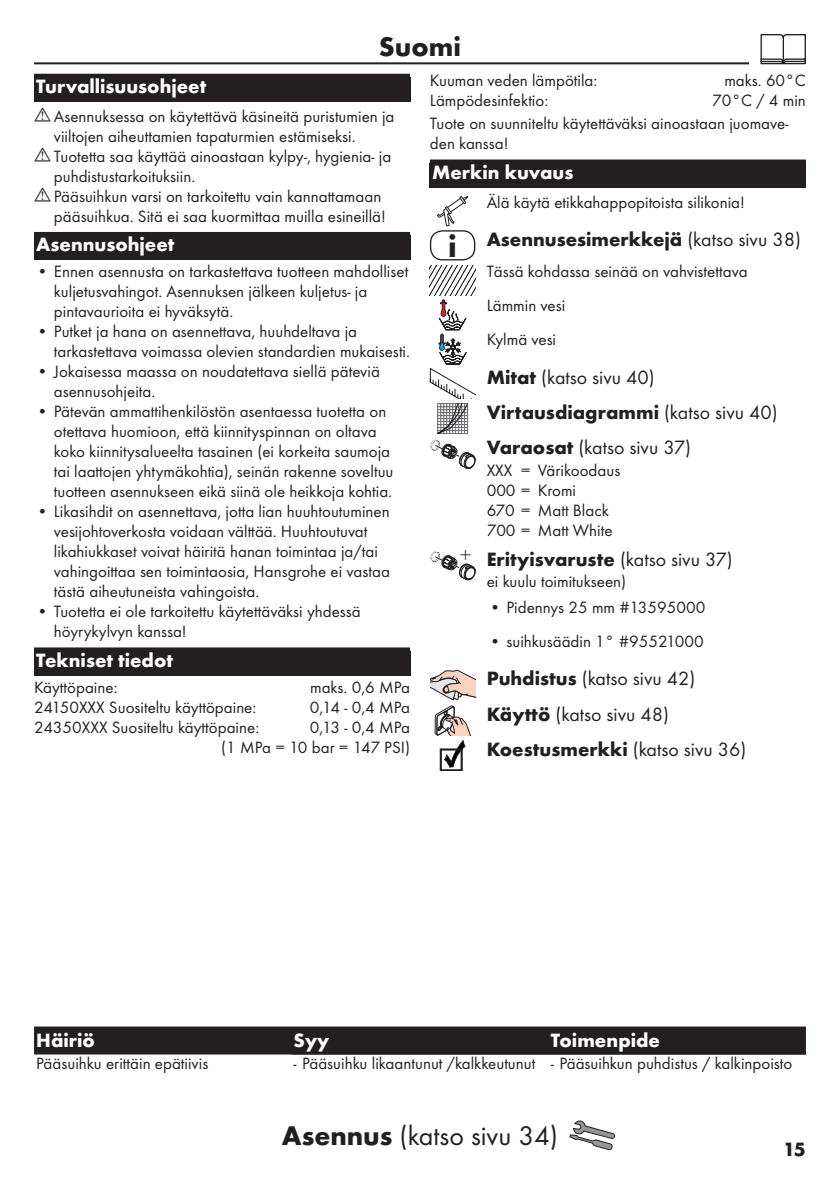
<style>
.page{position:relative;width:840px;height:1191px;background:#fff}
.page>*{position:absolute;margin:0;border:0;box-sizing:border-box;transform-origin:0 0}
.t1{font:700 32px "Futura TOT";color:#231f20}
.t2{font:28px "Futura TOT Boo";color:#231f20}
.t3{font:700 28px "Futura TOT";color:#231f20}
.t4{font:300 21.2px "Futura TOT";color:#231f20}
.t5{font:700 20px "Futura TOT";color:#231f20}
.t6{font:20px/35.4px "Futura TOT Boo";color:#231f20}
.t7{font:700 20px "Futura TOT";color:#fff}
.t8{font:17px/20px "Futura TOT Boo";color:#231f20}
.s1{font-family:"Futura TOT Boo";font-weight:400}
.s2{font-family:"Futura TOT";font-weight:700}
</style>
<div class="page">
<hr style="left:34px;top:62px;width:771px;height:2px;background:#231f20">
<div style="left:748px;top:34px;width:68px;height:34px;background:#fff"></div>
<svg style="left:760px;top:34px;width:45px;height:30px"></svg>
<svg style="left:569px;top:1120px;width:45px;height:30px"></svg>
<div style="left:34px;top:74px;width:376px;height:28px;background:#231f20"></div>
<div style="left:34px;top:232px;width:376px;height:28px;background:#231f20"></div>
<div style="left:34px;top:647px;width:376px;height:28px;background:#231f20"></div>
<div style="left:429px;top:163px;width:376px;height:25px;background:#231f20"></div>
<div style="left:429px;top:159px;width:376px;height:28px;background:#231f20"></div>
<svg style="left:437px;top:196px;width:31px;height:30px"></svg>
<div style="left:429px;top:230px;width:46px;height:30px;border:1px solid #231f20;border-radius:12px"></div>
<svg style="left:429px;top:265px;width:46px;height:204px"></svg>
<svg style="left:430px;top:550px;width:45px;height:30px"></svg>
<svg style="left:430px;top:670px;width:45px;height:101px"></svg>
<div style="left:34px;top:1026px;width:771px;height:26px;background:#231f20"></div>
<hr style="left:34px;top:1052px;width:771px;height:2px;background:#231f20">
<h2 class="t3" style="left:379px;top:29px;width:83px">Suomi</h2>
<p class="t7" style="left:36px;top:74px;width:171px">Turvallisuusohjeet</p>
<p class="t8" style="left:54px;top:106px;width:342px">Asennuksessa on käytettävä käsineitä puristumien ja viiltojen aiheuttamien tapaturmien estämiseksi.<br>Tuotetta saa käyttää ainoastaan kylpy-, hygienia- ja puhdistustarkoituksiin.<br>Pääsuihkun varsi on tarkoitettu vain kannattamaan pääsuihkua. Sitä ei saa kuormittaa muilla esineillä!</p>
<p class="t7" style="left:36px;top:232px;width:139px">Asennusohjeet</p>
<p class="t8" style="left:54px;top:261px;width:356px;text-indent:-17px">• Ennen asennusta on tarkastettava tuotteen mahdolliset kuljetusvahingot. Asennuksen jälkeen kuljetus- ja pintavaurioita ei hyväksytä.</p>
<p class="t8" style="left:54px;top:321px;width:357px;text-indent:-17px">• Putket ja hana on asennettava, huuhdeltava ja tarkastettava voimassa olevien standardien mukaisesti.</p>
<p class="t8" style="left:54px;top:361px;width:327px;text-indent:-17px">• Jokaisessa maassa on noudatettava siellä päteviä asennusohjeita.</p>
<p class="t8" style="left:54px;top:401px;width:341px;text-indent:-17px">• Pätevän ammattihenkilöstön asentaessa tuotetta on otettava huomioon, että kiinnityspinnan on oltava koko kiinnitysalueelta tasainen (ei korkeita saumoja tai laattojen yhtymäkohtia), seinän rakenne soveltuu tuotteen asennukseen eikä siinä ole heikkoja kohtia.</p>
<p class="t8" style="left:54px;top:501px;width:337px;text-indent:-17px">• Likasihdit on asennettava, jotta lian huuhtoutuminen vesijohtoverkosta voidaan välttää. Huuhtoutuvat likahiukkaset voivat häiritä hanan toimintaa ja/tai vahingoittaa sen toimintaosia, Hansgrohe ei vastaa tästä aiheutuneista vahingoista.</p>
<p class="t8" style="left:54px;top:601px;width:308px;text-indent:-17px">• Tuotetta ei ole tarkoitettu käytettäväksi yhdessä höyrykylvyn kanssa!</p>
<p class="t7" style="left:36px;top:648px;width:138px">Tekniset tiedot</p>
<p class="t8" style="left:34px;top:677px;width:85px">Käyttöpaine:</p>
<p class="t8" style="left:310px;top:677px;width:101px">maks. 0,6 MPa</p>
<p class="t8" style="left:34px;top:697px;width:224px">24150XXX Suositeltu käyttöpaine:</p>
<p class="t8" style="left:309px;top:697px;width:102px">0,14 - 0,4 MPa</p>
<p class="t8" style="left:34px;top:717px;width:226px">24350XXX Suositeltu käyttöpaine:</p>
<p class="t8" style="left:221px;top:717px;width:190px;text-align:right">0,13 - 0,4 MPa<br>(1 MPa = 10 bar = 147 PSI)</p>
<p class="t8" style="left:429px;top:71px;width:169px">Kuuman veden lämpötila:</p>
<p class="t8" style="left:724px;top:71px;width:83px">maks. 60°C</p>
<p class="t8" style="left:429px;top:91px;width:120px">Lämpödesinfektio:</p>
<p class="t8" style="left:429px;top:89px;width:377px;line-height:22.8px;text-indent:282px">70°C / 4 min<br>Tuote on suunniteltu käytettäväksi ainoastaan juomave-</p>
<p class="t8" style="left:429px;top:133px;width:80px">den kanssa!</p>
<p class="t7" style="left:432px;top:160px;width:143px">Merkin kuvaus</p>
<p class="t8" style="left:486px;top:192px;width:260px">Älä käytä etikkahappopitoista silikonia!</p>
<p class="t5" style="left:486px;top:227px;width:315px">Asennusesimerkkejä <span class="s1">(katso sivu 38)</span></p>
<p class="t8" style="left:486px;top:254px;width:262px;line-height:34.2px">Tässä kohdassa seinää on vahvistettava<br>Lämmin vesi<br>Kylmä vesi</p>
<p class="t6" style="left:486px;top:359px;width:169px"><span class="s2">Mitat</span> (katso sivu 40)</p>
<p class="t5" style="left:486px;top:400px;width:292px">Virtausdiagrammi <span class="s1">(katso sivu 40)</span></p>
<p class="t6" style="left:486px;top:430px;width:206px"><span class="s2">Varaosat</span> (katso sivu 37)</p>
<p class="t8" style="left:486px;top:460px;width:135px">XXX = Värikoodaus<br>000 = Kromi<br>670 = Matt Black<br>700 = Matt White</p>
<p class="t5" style="left:486px;top:546px;width:247px">Erityisvaruste <span class="s1">(katso sivu 37)</span></p>
<p class="t8" style="left:486px;top:571px;width:141px">ei kuulu toimitukseen)</p>
<p class="t8" style="left:489px;top:597px;width:217px">• Pidennys 25 mm #13595000</p>
<p class="t8" style="left:489px;top:631px;width:216px">• suihkusäädin 1° #95521000</p>
<p class="t6" style="left:486px;top:661px;width:210px"><span class="s2">Puhdistus</span> (katso sivu 42)<br><span class="s2">Käyttö</span> (katso sivu 48)</p>
<p class="t5" style="left:486px;top:737px;width:261px">Koestusmerkki <span class="s1">(katso sivu 36)</span></p>
<h1 class="t1" style="left:448px;top:226px;width:10px">i</h1>
<p class="t4" style="left:459px;top:543px;width:13px">+</p>
<p class="t7" style="left:36px;top:1027px;width:60px">Häiriö</p>
<p class="t7" style="left:293px;top:1027px;width:37px">Syy</p>
<p class="t7" style="left:550px;top:1027px;width:110px">Toimenpide</p>
<p class="t8" style="left:36px;top:1053px;width:173px">Pääsuihku erittäin epätiivis</p>
<p class="t8" style="left:293px;top:1053px;width:500px">- Pääsuihku likaantunut /kalkkeutunut - Pääsuihkun puhdistus / kalkinpoisto</p>
<h2 class="t2" style="left:282px;top:1119px;width:278px"><span class="s2">Asennus</span> (katso sivu 34)</h2>
<p class="t5" style="left:782px;top:1136px;width:24px">15</p>
</div>
